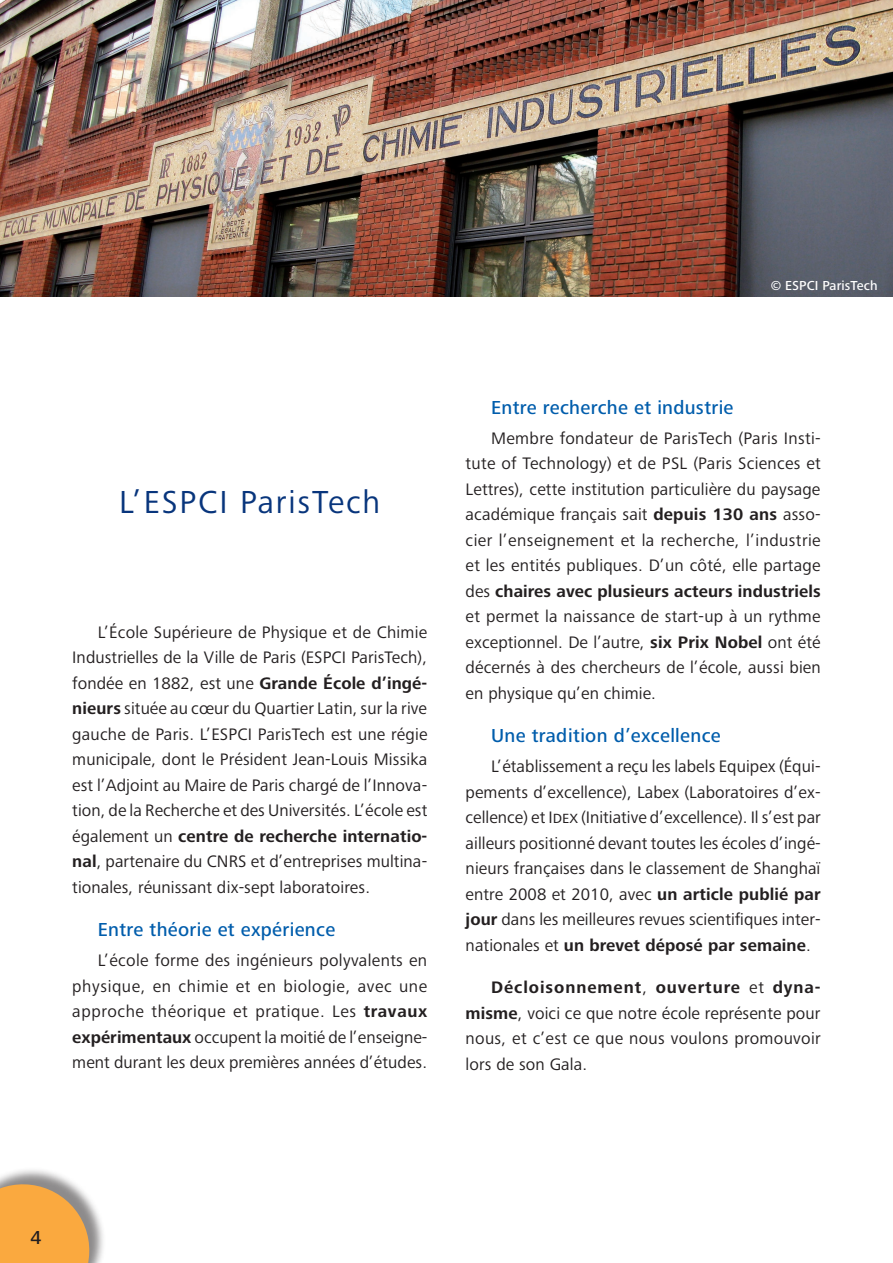
<style>
.page{position:relative;width:893px;height:1263px;background:#fff}
.page>*{position:absolute;margin:0;border:0;box-sizing:border-box;transform-origin:0 0}
.Section{font:33px "Frutiger Next Pro";letter-spacing:.055em;color:#08357c}
.Petit_titre{font:500 19.5px "Frutiger Next Pro";letter-spacing:.015em;color:#015dac}
.t1{font:500 19.5px "Frutiger Next Pro";color:#231f20}
.t2{font:17.25px/25.5px "Frutiger Next Pro";letter-spacing:.005em;color:#231f20;text-align:justify}
.Crédits{font:500 13.5px "Frutiger Next Pro";letter-spacing:.005em;color:#fff}
.s1{font-weight:700}
</style>
<div class="page">
<div style="left:0;top:1167px;width:106px;height:96px;background:#231f20;opacity:.52"></div>
<svg style="left:0;top:1175px;width:99px;height:88px;background:#e7af65"></svg>
<img style="left:0;top:0;width:893px;height:296px">
<p class="Crédits" style="left:771px;top:278px;width:108px">© ESPCI ParisTech</p>
<p class="Section" style="left:119px;top:483px;width:263px">L’ESPCI ParisTech</p>
<p class="t2" style="left:72px;top:619px;width:357px;text-indent:26px">L’École Supérieure de Physique et de Chimie Industrielles de la Ville de Paris (ESPCI ParisTech), fondée en 1882, est une <span class="s1">Grande École d’ingé&shy;nieurs</span> située au cœur du Quartier Latin, sur la rive gauche de Paris. L’ESPCI ParisTech est une régie municipale, dont le Président Jean-Louis Missika est l’Adjoint au Maire de Paris chargé de l’Innova&shy;tion, de la Recherche et des Universités. L’école est également un <span class="s1">centre de recherche internatio&shy;nal</span>, partenaire du CNRS et d’entreprises multina&shy;tionales, réunissant dix-sept laboratoires.</p>
<p class="Petit_titre" style="left:98px;top:919px;width:239px">Entre théorie et expérience</p>
<p class="t2" style="left:72px;top:948px;width:357px;text-indent:26px">L’école forme des ingénieurs polyvalents en physique, en chimie et en biologie, avec une approche théorique et pratique. Les <span class="s1">travaux expérimentaux</span> occupent la moitié de l’enseigne&shy;ment durant les deux premières années d’études.</p>
<p class="Petit_titre" style="left:491px;top:396px;width:244px">Entre recherche et industrie</p>
<p class="t2" style="left:466px;top:425px;width:357px;text-indent:26px">Membre fondateur de ParisTech (Paris Insti&shy;tute of Technology) et de PSL (Paris Sciences et Lettres), cette institution particulière du paysage académique français sait <span class="s1">depuis 130 ans</span> asso&shy;cier l’enseignement et la recherche, l’industrie et les entités publiques. D’un côté, elle partage des <span class="s1">chaires avec plusieurs acteurs industriels </span>et permet la naissance de start-up à un rythme exceptionnel. De l’autre, <span class="s1">six Prix Nobel</span> ont été décernés à des chercheurs de l’école, aussi bien en physique qu’en chimie.</p>
<p class="Petit_titre" style="left:491px;top:725px;width:231px">Une tradition d’excellence</p>
<p class="t2" style="left:466px;top:754px;width:357px;text-indent:26px">L’établissement a reçu les labels Equipex (Équi&shy;pements d’excellence), Labex (Laboratoires d’ex&shy;cellence) et Idex (Initiative d’excellence). Il s’est par ailleurs positionné devant toutes les écoles d’ingé&shy;nieurs françaises dans le classement de Shanghaï entre 2008 et 2010, avec <span class="s1">un article publié par jour</span> dans les meilleures revues scientifiques inter&shy;nationales et <span class="s1">un brevet déposé par semaine</span>.</p>
<p class="t2" style="left:466px;top:975px;width:357px;text-indent:26px"><span class="s1">Décloisonnement</span>, <span class="s1">ouverture</span> et <span class="s1">dyna&shy;misme</span>, voici ce que notre école représente pour nous, et c’est ce que nous voulons promouvoir lors de son Gala.</p>
<p class="t1" style="left:31px;top:1226px;width:12px">4</p>
</div>
